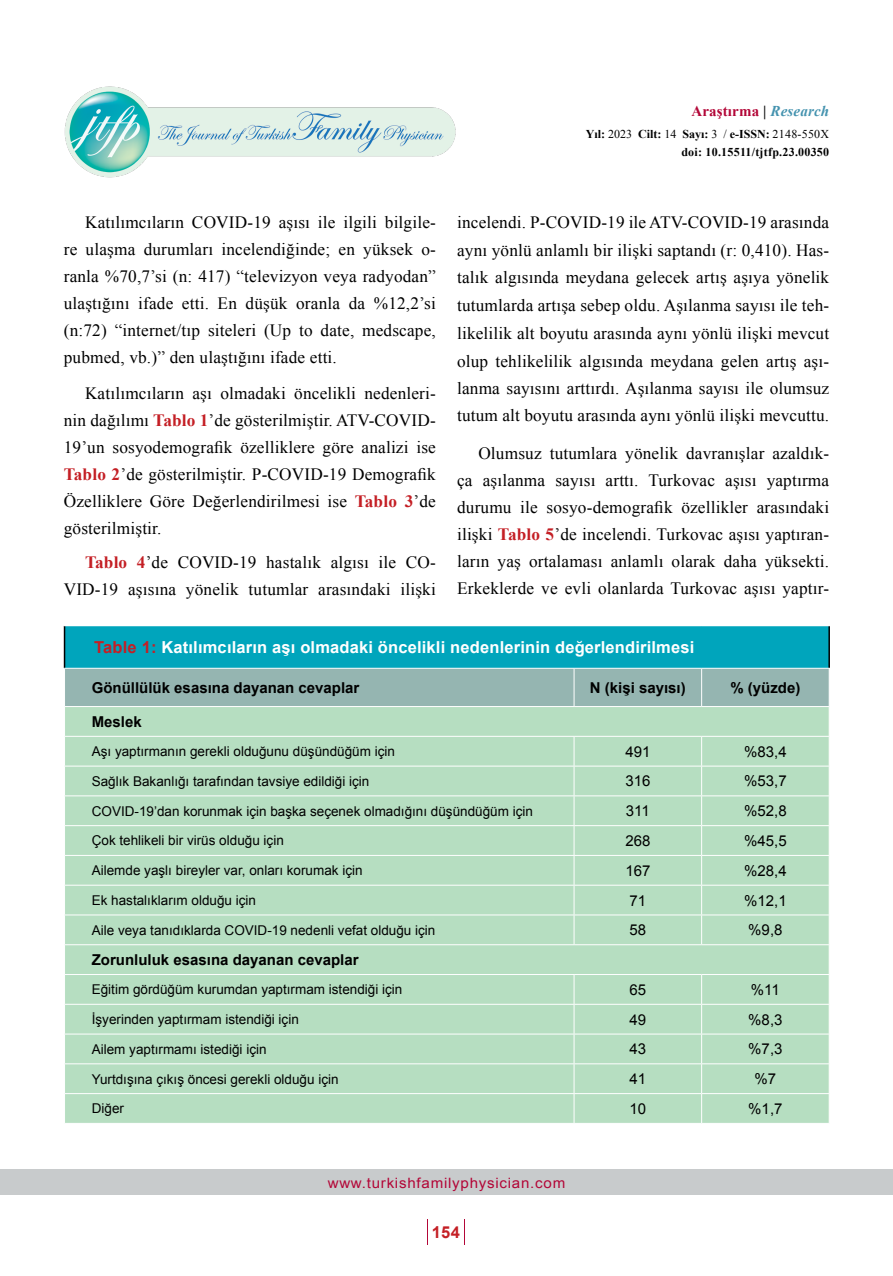
<style>
.page{position:relative;width:893px;height:1276px;background:#fff}
.page>*{position:absolute;margin:0;border:0;box-sizing:border-box;transform-origin:0 0}
.t1{font:17.25px/27px "Times New Roman";letter-spacing:.01em;color:#000;text-align:justify}
.t2{font:700 16.5px "Arial";letter-spacing:.01em;color:#fff}
.t3{font:700 16.5px "Arial";color:#c41f25}
.t4{font:700 15px "Arial";color:#000}
.t5{font:15px "Arial";color:#000}
.t6{font:700 15px "Times New Roman";letter-spacing:.01em;color:#b30738}
.t7{font:14.25px "Arial";letter-spacing:.05em;color:#b30738;scale:1.06 1}
.t8{font:13.5px "Arial";color:#000}
.t9{font:700 12px/18px "Times New Roman";letter-spacing:.02em;color:#000;text-align:right}
.s1{color:#000}
.s2{font-style:italic;color:#4593af}
.s3{font-weight:400}
.s4{font-weight:700;color:#c41f25}
.s5{color:#c41f25}
</style>
<div class="page">
<img style="left:64px;top:86px;width:392px;height:92px">
<div style="left:0;top:1169px;width:893px;height:26px;background:#c8cbcc"></div>
<svg style="left:427px;top:1219px;width:1px;height:26px"></svg>
<svg style="left:464px;top:1219px;width:1px;height:26px"></svg>
<div style="left:65px;top:626px;width:764px;height:42px;background:#00a5bc"></div>
<hr style="left:64px;top:626px;width:1px;height:42px;background:#000">
<hr style="left:828px;top:626px;width:2px;height:42px;background:#000">
<svg style="left:64px;top:668px;width:765px;height:455px;background:#b6dbc2"></svg>
<p class="t6" style="left:691px;top:101px;width:139px">Araştırma <span class="s1">|</span> <span class="s2">Research</span></p>
<p class="t9" style="left:586px;top:124px;width:245px">Yıl: <span class="s3">2023</span> Cilt: <span class="s3">14</span> Sayı: <span class="s3">3 /</span> e-ISSN: <span class="s3">2148-550X </span>doi: 10.15511/tjtfp.23.00350</p>
<p class="t1" style="left:64px;top:208px;width:374px;text-indent:21px">Katılımcıların COVID-19 aşısı ile ilgili bilgile&shy;re ulaşma durumları incelendiğinde; en yüksek o&shy;ranla %70,7’si (n: 417) “televizyon veya radyodan” ulaştığını ifade etti. En düşük oranla da %12,2’si (n:72) “internet/tıp siteleri (Up to date, medscape, pubmed, vb.)” den ulaştığını ifade etti.</p>
<p class="t1" style="left:64px;top:379px;width:374px;text-indent:21px">Katılımcıların aşı olmadaki öncelikli nedenleri&shy;nin dağılımı <span class="s4">Tablo 1</span>’de gösterilmiştir. ATV-COVID-19’un sosyodemografik özelliklere göre analizi ise <span class="s4">Tablo 2</span>’de gösterilmiştir. P-COVID-19 Demografik Özelliklere Göre Değerlendirilmesi ise <span class="s4">Tablo 3</span>’de gösterilmiştir.</p>
<p class="t1" style="left:64px;top:549px;width:374px;text-align:right"><span class="s4">Tablo 4</span>’de COVID-19 hastalık algısı ile CO-<br>VID-19 aşısına yönelik tutumlar arasındaki ilişki</p>
<p class="t1" style="left:457px;top:208px;width:374px;line-height:27.6px">incelendi. P-COVID-19 ile ATV-COVID-19 arasında aynı yönlü anlamlı bir ilişki saptandı (r: 0,410). Has&shy;talık algısında meydana gelecek artış aşıya yönelik tutumlarda artışa sebep oldu. Aşılanma sayısı ile teh&shy;likelilik alt boyutu arasında aynı yönlü ilişki mevcut olup tehlikelilik algısında meydana gelen artış aşı&shy;lanma sayısını arttırdı. Aşılanma sayısı ile olumsuz tutum alt boyutu arasında aynı yönlü ilişki mevcuttu.</p>
<p class="t1" style="left:457px;top:439px;width:374px;text-indent:21px">Olumsuz tutumlara yönelik davranışlar azaldık&shy;ça aşılanma sayısı arttı. Turkovac aşısı yaptırma durumu ile sosyo-demografik özellikler arasındaki ilişki <span class="s4">Tablo 5</span>’de incelendi. Turkovac aşısı yaptıran&shy;ların yaş ortalaması anlamlı olarak daha yüksekti.<br>Erkeklerde ve evli olanlarda Turkovac aşısı yaptır-</p>
<p class="t2" style="left:94px;top:636px;width:602px"><span class="s5">Table 1:</span> Katılımcıların aşı olmadaki öncelikli nedenlerinin değerlendirilmesi</p>
<p class="t4" style="left:92px;top:678px;width:269px">Gönüllülük esasına dayanan cevaplar</p>
<p class="t4" style="left:590px;top:678px;width:97px">N (kişi sayısı)</p>
<p class="t4" style="left:730px;top:678px;width:72px">% (yüzde)</p>
<p class="t4" style="left:92px;top:712px;width:52px">Meslek</p>
<p class="t8" style="left:92px;top:742px;width:305px">Aşı yaptırmanın gerekli olduğunu düşündüğüm için</p>
<p class="t5" style="left:625px;top:741px;width:27px">491</p>
<p class="t5" style="left:744px;top:741px;width:44px">%83,4</p>
<p class="t8" style="left:92px;top:772px;width:279px">Sağlık Bakanlığı tarafından tavsiye edildiği için</p>
<p class="t5" style="left:625px;top:771px;width:27px">316</p>
<p class="t5" style="left:744px;top:771px;width:44px">%53,7</p>
<p class="t8" style="left:92px;top:802px;width:443px">COVID-19’dan korunmak için başka seçenek olmadığını düşündüğüm için</p>
<p class="t5" style="left:626px;top:801px;width:25px">311</p>
<p class="t5" style="left:744px;top:801px;width:44px">%52,8</p>
<p class="t8" style="left:92px;top:832px;width:194px">Çok tehlikeli bir virüs olduğu için</p>
<p class="t5" style="left:625px;top:831px;width:27px">268</p>
<p class="t5" style="left:744px;top:831px;width:44px">%45,5</p>
<p class="t8" style="left:92px;top:861px;width:272px">Ailemde yaşlı bireyler var, onları korumak için</p>
<p class="t5" style="left:625px;top:860px;width:27px">167</p>
<p class="t5" style="left:744px;top:860px;width:44px">%28,4</p>
<p class="t8" style="left:92px;top:891px;width:166px">Ek hastalıklarım olduğu için</p>
<p class="t5" style="left:629px;top:890px;width:18px">71</p>
<p class="t5" style="left:744px;top:890px;width:44px">%12,1</p>
<p class="t8" style="left:92px;top:921px;width:345px">Aile veya tanıdıklarda COVID-19 nedenli vefat olduğu için</p>
<p class="t5" style="left:629px;top:920px;width:18px">58</p>
<p class="t5" style="left:748px;top:920px;width:36px">%9,8</p>
<p class="t4" style="left:92px;top:950px;width:268px">Zorunluluk esasına dayanan cevaplar</p>
<p class="t8" style="left:92px;top:980px;width:312px">Eğitim gördüğüm kurumdan yaptırmam istendiği için</p>
<p class="t5" style="left:629px;top:979px;width:18px">65</p>
<p class="t5" style="left:751px;top:979px;width:30px">%11</p>
<p class="t8" style="left:92px;top:1010px;width:209px">İşyerinden yaptırmam istendiği için</p>
<p class="t5" style="left:629px;top:1009px;width:18px">49</p>
<p class="t5" style="left:748px;top:1009px;width:36px">%8,3</p>
<p class="t8" style="left:92px;top:1040px;width:176px">Ailem yaptırmamı istediği için</p>
<p class="t5" style="left:629px;top:1039px;width:18px">43</p>
<p class="t5" style="left:748px;top:1039px;width:36px">%7,3</p>
<p class="t8" style="left:92px;top:1070px;width:248px">Yurtdışına çıkış öncesi gerekli olduğu için</p>
<p class="t5" style="left:629px;top:1069px;width:18px">41</p>
<p class="t5" style="left:755px;top:1069px;width:23px">%7</p>
<p class="t8" style="left:92px;top:1099px;width:34px">Diğer</p>
<p class="t5" style="left:629px;top:1099px;width:18px">10</p>
<p class="t5" style="left:748px;top:1099px;width:36px">%1,7</p>
<p class="t7" style="left:328px;top:1173px;width:226px">www.turkishfamilyphysician.com</p>
<p class="t3" style="left:432px;top:1221px;width:30px">154</p>
</div>
